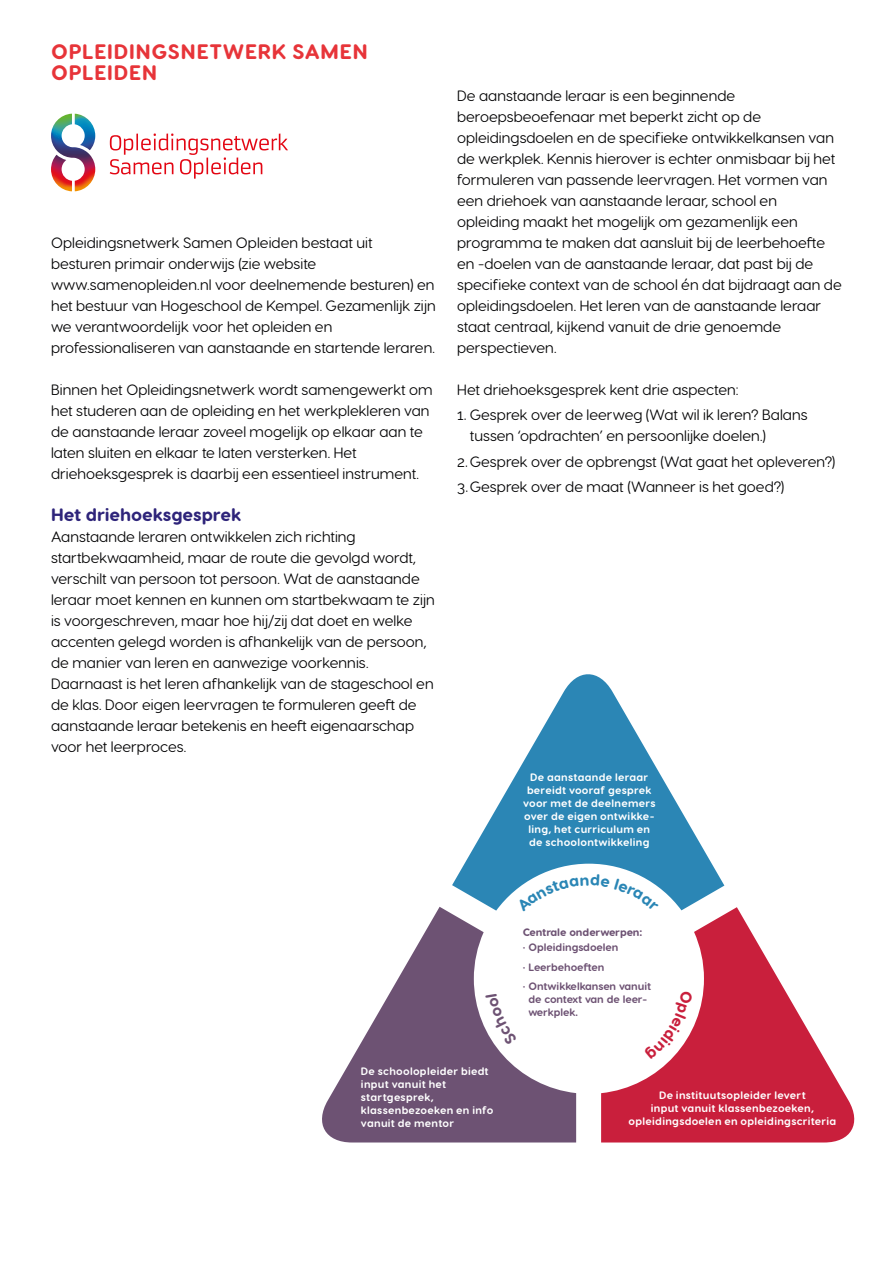
<style>
.page{position:relative;width:893px;height:1263px;background:#fff}
.page>*{position:absolute;margin:0;border:0;box-sizing:border-box;transform-origin:0 0}
.t1{font:800 21px/21px "Visby Round CF";letter-spacing:.03em;color:#e73439}
.t2{font:800 18px "Visby Round CF";letter-spacing:-.005em;color:#2e247a}
.t3{font:15px/21px "Visby Round CF";color:#020203}
.t4{font:700 10.8px/12.9px "Visby Round CF";letter-spacing:.025em;color:#fff;text-align:center}
.t5{font:700 10.8px/12.9px "Visby Round CF";color:#6d5273}
.t6{font:800 10.8px "Visby Round CF";letter-spacing:-.02em;color:#6d5273}
.t7{font:700 10.8px "Visby Round CF";letter-spacing:-.02em;color:#6d5273}
.s1{font-family:"Raleway"}
</style>
<div class="page">
<svg style="left:51px;top:114px;width:44px;height:77px"></svg>
<svg style="left:110px;top:134px;width:178px;height:45px"></svg>
<svg style="left:322px;top:907px;width:254px;height:235px;fill:#6d5273"></svg>
<svg style="left:452px;top:674px;width:272px;height:236px;fill:#2b86b5"></svg>
<svg style="left:601px;top:907px;width:254px;height:235px;fill:#c91f3c"></svg>
<svg style="left:516px;top:874px;width:143px;height:38px"></svg>
<svg style="left:644px;top:991px;width:49px;height:68px"></svg>
<svg style="left:485px;top:993px;width:32px;height:52px"></svg>
<h1 class="t1" style="left:51px;top:42px;width:318px">OPLEIDINGSNETWERK SAMEN<br>OPLEIDEN</h1>
<p class="t3" style="left:51px;top:232px;width:386px">Opleidingsnetwerk Samen Opleiden bestaat uit besturen primair onderwijs (zie website www.samenopleiden.nl voor deelnemende besturen) en het bestuur van Hogeschool de Kempel. Gezamenlijk zijn we verantwoordelijk voor het opleiden en professionaliseren van aanstaande en startende leraren.</p>
<p class="t3" style="left:51px;top:379px;width:383px">Binnen het Opleidingsnetwerk wordt samengewerkt om het studeren aan de opleiding en het werkplekleren van de aanstaande leraar zoveel mogelijk op elkaar aan te laten sluiten en elkaar te laten versterken. Het driehoeksgesprek is daarbij een essentieel instrument.</p>
<p class="t2" style="left:51px;top:503px;width:192px">Het driehoeksgesprek</p>
<p class="t3" style="left:51px;top:526px;width:385px">Aanstaande leraren ontwikkelen zich richting startbekwaamheid, maar de route die gevolgd wordt, verschilt van persoon tot persoon. Wat de aanstaande leraar moet kennen en kunnen om startbekwaam te zijn is voorgeschreven, maar hoe hij/zij dat doet en welke accenten gelegd worden is afhankelijk van de persoon, de manier van leren en aanwezige voorkennis.<br>Daarnaast is het leren afhankelijk van de stageschool en de klas. Door eigen leervragen te formuleren geeft de aanstaande leraar betekenis en heeft eigenaarschap voor het leerproces.</p>
<p class="t3" style="left:457px;top:85px;width:386px">De aanstaande leraar is een beginnende beroepsbeoefenaar met beperkt zicht op de opleidingsdoelen en de specifieke ontwikkelkansen van de werkplek. Kennis hierover is echter onmisbaar bij het formuleren van passende leervragen. Het vormen van een driehoek van aanstaande leraar, school en opleiding maakt het mogelijk om gezamenlijk een programma te maken dat aansluit bij de leerbehoefte en -doelen van de aanstaande leraar, dat past bij de specifieke context van de school én dat bijdraagt aan de opleidingsdoelen. Het leren van de aanstaande leraar staat centraal, kijkend vanuit de drie genoemde perspectieven.</p>
<p class="t3" style="left:457px;top:379px;width:283px">Het driehoeksgesprek kent drie aspecten:</p>
<p class="t3" style="left:470px;top:404px;width:339px;text-indent:-13px"><span class="s1">1.</span> Gesprek over de leerweg (Wat wil ik leren? Balans tussen ‘opdrachten’ en persoonlijke doelen.)</p>
<p class="t3" style="left:457px;top:449px;width:380px;line-height:25.2px"><span class="s1">2.</span>Gesprek over de opbrengst (Wat gaat het opleveren?)<br><span class="s1">3.</span>Gesprek over de maat (Wanneer is het goed?)</p>
<p class="t4" style="left:523px;top:771px;width:134px">De aanstaande leraar bereidt vooraf gesprek voor met de deelnemers over de eigen ontwikke&shy;ling, het curriculum en de schoolontwikkeling</p>
<p class="t6" style="left:523px;top:925px;width:121px">Centrale onderwerpen:</p>
<p class="t5" style="left:523px;top:941px;width:97px">• Opleidingsdoelen</p>
<p class="t7" style="left:523px;top:960px;width:83px">• Leerbehoeften</p>
<p class="t5" style="left:528px;top:980px;width:124px;text-indent:-6px">• Ontwikkelkansen vanuit de context van de leer&shy;werkplek.</p>
<p class="t4" style="left:361px;top:1064px;width:134px;text-align:left">De schoolopleider biedt input vanuit het startgesprek, klassenbezoeken en info vanuit de mentor</p>
<p class="t4" style="left:629px;top:1089px;width:209px">De instituutsopleider levert<br>input vanuit klassenbezoeken, opleidingsdoelen en opleidingscriteria</p>
</div>
